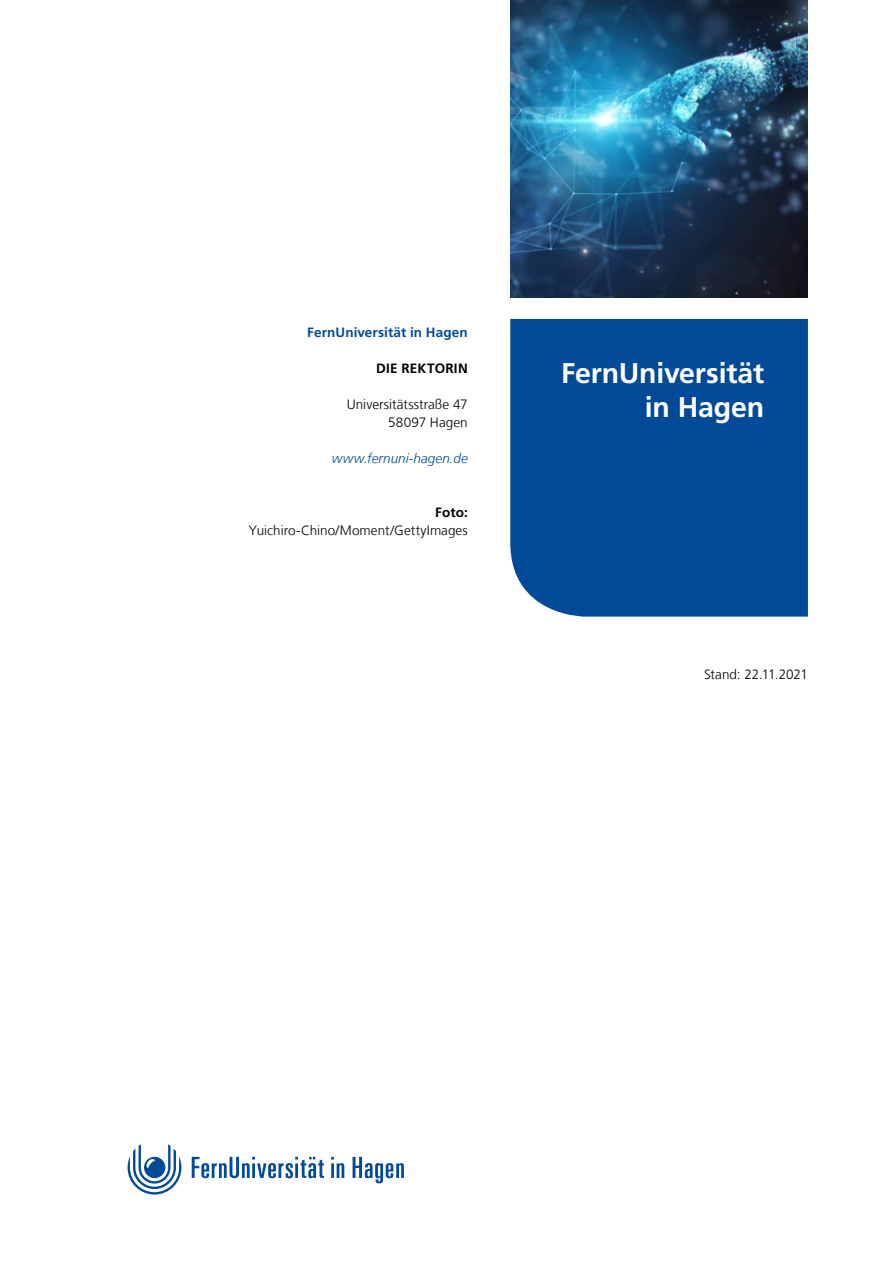
<style>
.page{position:relative;width:893px;height:1263px;background:#fff}
.page>*{position:absolute;margin:0;border:0;box-sizing:border-box;transform-origin:0 0}
.t1{font:700 28.5px/34.2px "Frutiger LT Com";letter-spacing:-.005em;color:#fff;text-align:right}
.Fußnote{font:300 13.5px "Frutiger LT Com";letter-spacing:.005em;color:#000}
.Fußnote-2{font:700 13.5px "Frutiger LT Com";letter-spacing:.01em;color:#004a98}
.Fußnote-3{font:italic 300 13.5px "Frutiger LT Com";letter-spacing:.005em;color:#004a98}
.Fußnote-4{font:700 13.5px "Frutiger LT Com";letter-spacing:.015em;color:#000}
.Fließtext{font:300 13.5px "Frutiger LT Com";letter-spacing:-.01em;color:#000}
</style>
<div class="page">
<img style="left:510px;top:0;width:298px;height:297px">
<div style="left:510px;top:319px;width:298px;height:298px;background:#004a98"></div>
<svg style="left:192px;top:1157px;width:212px;height:26px"></svg>
<svg style="left:128px;top:1144px;width:53px;height:50px"></svg>
<p class="Fußnote-2" style="left:307px;top:324px;width:162px">FernUniversität in Hagen</p>
<p class="Fußnote-4" style="left:376px;top:360px;width:93px">DIE REKTORIN</p>
<p class="Fußnote" style="left:347px;top:397px;width:123px">Universitätsstraße 47</p>
<p class="Fußnote" style="left:388px;top:415px;width:81px">58097 Hagen</p>
<p class="Fußnote-3" style="left:332px;top:450px;width:137px">www.fernuni-hagen.de</p>
<p class="Fußnote-4" style="left:435px;top:504px;width:34px">Foto:</p>
<p class="Fußnote" style="left:249px;top:523px;width:220px">Yuichiro-Chino/Moment/GettyImages</p>
<p class="t1" style="left:561px;top:356px;width:205px">FernUniversität in Hagen</p>
<p class="Fließtext" style="left:704px;top:667px;width:105px">Stand: 22.11.2021</p>
</div>
